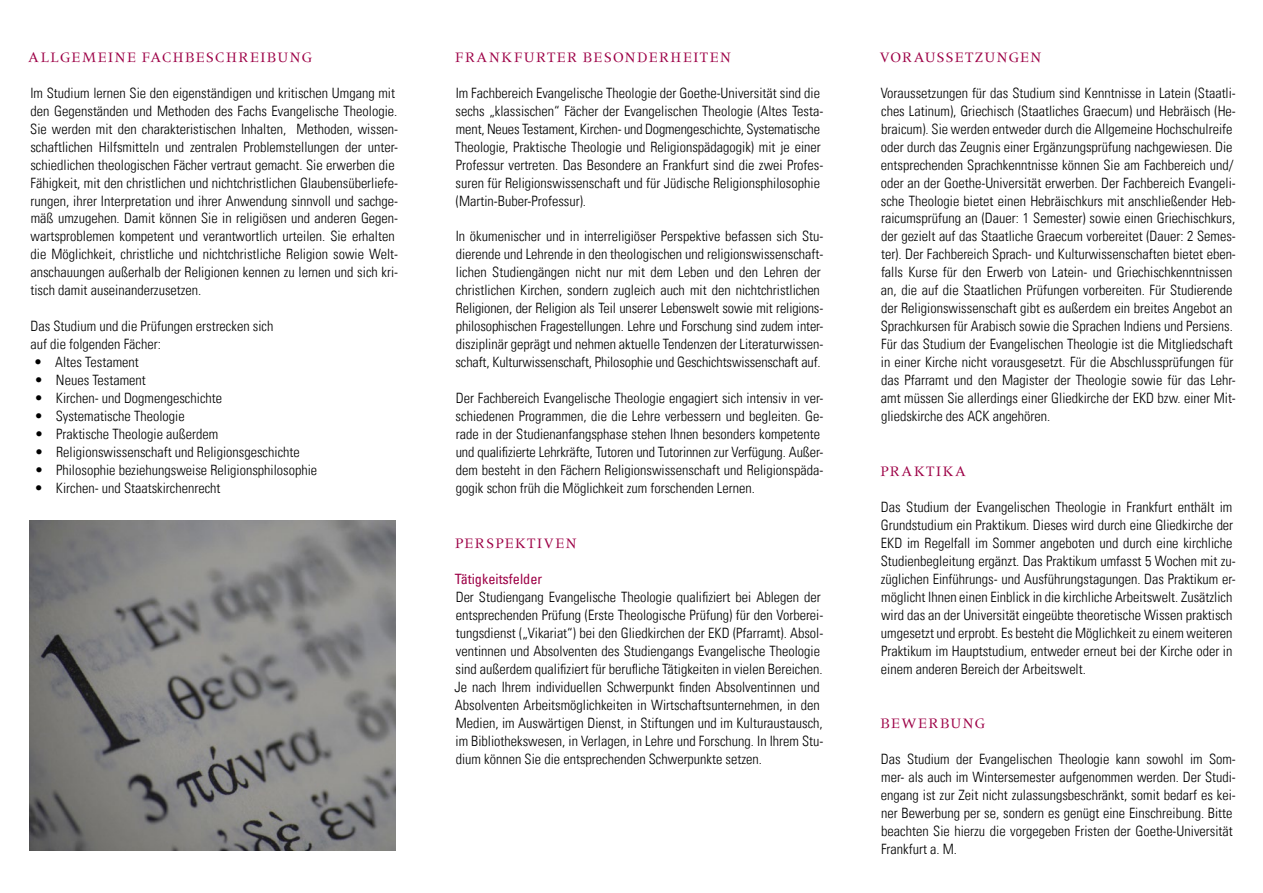
<style>
.page{position:relative;width:1263px;height:893px;background:#fff}
.page>*{position:absolute;margin:0;border:0;box-sizing:border-box;transform-origin:0 0}
.t1{font:15px "Meridien";letter-spacing:.08em;color:#9d0046}
.t2{font:15px "Meridien";letter-spacing:.06em;color:#9d0046}
.t3{font:15px "Meridien";letter-spacing:.105em;color:#9d0046}
.t4{font:14.25px/18px "Univers Com 47 Light Cond";color:#000}
.t5{font:condensed 14.25px "Univers Com 57";color:#9d0046}
</style>
<div class="page">
<img style="left:30px;top:520px;width:365px;height:330px">
<p class="t1" style="left:28px;top:48px;width:285px">ALLGEMEINE FACHBESCHREIBUNG</p>
<p class="t4" style="left:30px;top:83px;width:369px">Im Studium lernen Sie den eigenständigen und kritischen Umgang mit den Gegenständen und Methoden des Fachs Evangelische Theologie.<br>Sie werden mit den charakteristischen Inhalten, Methoden, wissen&shy;schaftlichen Hilfsmitteln und zentralen Problemstellungen der unter&shy;schiedlichen theologischen Fächer vertraut gemacht. Sie erwerben die Fähigkeit, mit den christlichen und nichtchristlichen Glaubensüberliefe&shy;rungen, ihrer Interpretation und ihrer Anwendung sinnvoll und sachge&shy;mäß umzugehen. Damit können Sie in religiösen und anderen Gegen&shy;wartsproblemen kompetent und verantwortlich urteilen. Sie erhalten die Möglichkeit, christliche und nichtchristliche Religion sowie Welt&shy;anschauungen außerhalb der Religionen kennen zu lernen und sich kri&shy;tisch damit auseinanderzusetzen.</p>
<p class="t4" style="left:30px;top:317px;width:245px">Das Studium und die Prüfungen erstrecken sich auf die folgenden Fächer:</p>
<p class="t4" style="left:34px;top:353px;width:107px">• Altes Testament</p>
<p class="t4" style="left:35px;top:371px;width:113px">• Neues Testament</p>
<p class="t4" style="left:35px;top:389px;width:189px">• Kirchen- und Dogmengeschichte</p>
<p class="t4" style="left:34px;top:407px;width:152px">• Systematische Theologie</p>
<p class="t4" style="left:35px;top:425px;width:185px">• Praktische Theologie außerdem</p>
<p class="t4" style="left:35px;top:443px;width:267px">• Religionswissenschaft und Religionsgeschichte</p>
<p class="t4" style="left:35px;top:461px;width:284px">• Philosophie beziehungsweise Religionsphilosophie</p>
<p class="t4" style="left:35px;top:479px;width:187px">• Kirchen- und Staatskirchenrecht</p>
<p class="t1" style="left:455px;top:48px;width:277px">FRANKFURTER BESONDERHEITEN</p>
<p class="t4" style="left:455px;top:83px;width:370px">Im Fachbereich Evangelische Theologie der Goethe-Universität sind die sechs „klassischen“ Fächer der Evangelischen Theologie (Altes Testa&shy;ment, Neues Testament, Kirchen- und Dogmengeschichte, Systematische Theologie, Praktische Theologie und Religionspädagogik) mit je einer Professur vertreten. Das Besondere an Frankfurt sind die zwei Profes&shy;suren für Religionswissenschaft und für Jüdische Religionsphilosophie (Martin-Buber-Professur).</p>
<p class="t4" style="left:456px;top:227px;width:369px">In ökumenischer und in interreligiöser Perspektive befassen sich Stu&shy;dierende und Lehrende in den theologischen und religionswissenschaft&shy;lichen Studiengängen nicht nur mit dem Leben und den Lehren der christlichen Kirchen, sondern zugleich auch mit den nichtchristlichen Religionen, der Religion als Teil unserer Lebenswelt sowie mit religions&shy;philosophischen Fragestellungen. Lehre und Forschung sind zudem inter&shy;disziplinär geprägt und nehmen aktuelle Tendenzen der Literaturwissen&shy;schaft, Kulturwissenschaft, Philosophie und Geschichtswissenschaft auf.</p>
<p class="t4" style="left:456px;top:389px;width:369px">Der Fachbereich Evangelische Theologie engagiert sich intensiv in ver&shy;schiedenen Programmen, die die Lehre verbessern und begleiten. Ge&shy;rade in der Studienanfangsphase stehen Ihnen besonders kompetente und qualifizierte Lehrkräfte, Tutoren und Tutorinnen zur Verfügung. Außer&shy;dem besteht in den Fächern Religionswissenschaft und Religionspäda&shy;gogik schon früh die Möglichkeit zum forschenden Lernen.</p>
<p class="t1" style="left:455px;top:534px;width:123px">PERSPEKTIVEN</p>
<p class="t5" style="left:455px;top:569px;width:89px">Tätigkeitsfelder</p>
<p class="t4" style="left:454px;top:587px;width:371px">Der Studiengang Evangelische Theologie qualifiziert bei Ablegen der entsprechenden Prüfung (Erste Theologische Prüfung) für den Vorberei&shy;tungsdienst („Vikariat“) bei den Gliedkirchen der EKD (Pfarramt). Absol&shy;ventinnen und Absolventen des Studiengangs Evangelische Theologie sind außerdem qualifiziert für berufliche Tätigkeiten in vielen Bereichen.<br>Je nach Ihrem individuellen Schwerpunkt finden Absolventinnen und Absolventen Arbeitsmöglichkeiten in Wirtschaftsunternehmen, in den Medien, im Auswärtigen Dienst, in Stiftungen und im Kulturaustausch, im Bibliothekswesen, in Verlagen, in Lehre und Forschung. In Ihrem Stu&shy;dium können Sie die entsprechenden Schwerpunkte setzen.</p>
<p class="t2" style="left:880px;top:48px;width:163px">VORAUSSETZUNGEN</p>
<p class="t4" style="left:881px;top:83px;width:357px">Voraussetzungen für das Studium sind Kenntnisse in Latein (Staatli&shy;ches Latinum), Griechisch (Staatliches Graecum) und Hebräisch (He&shy;braicum). Sie werden entweder durch die Allgemeine Hochschulreife oder durch das Zeugnis einer Ergänzungsprüfung nachgewiesen. Die entsprechenden Sprachkenntnisse können Sie am Fachbereich und/ oder an der Goethe-Universität erwerben. Der Fachbereich Evangeli&shy;sche Theologie bietet einen Hebräischkurs mit anschließender Heb&shy;raicumsprüfung an (Dauer: 1 Semester) sowie einen Griechischkurs, der gezielt auf das Staatliche Graecum vorbereitet (Dauer: 2 Semes&shy;ter). Der Fachbereich Sprach- und Kulturwissenschaften bietet eben&shy;falls Kurse für den Erwerb von Latein- und Griechischkenntnissen an, die auf die Staatlichen Prüfungen vorbereiten. Für Studierende der Religionswissenschaft gibt es außerdem ein breites Angebot an Sprachkursen für Arabisch sowie die Sprachen Indiens und Persiens.<br>Für das Studium der Evangelischen Theologie ist die Mitgliedschaft in einer Kirche nicht vorausgesetzt. Für die Abschlussprüfungen für das Pfarramt und den Magister der Theologie sowie für das Lehr&shy;amt müssen Sie allerdings einer Gliedkirche der EKD bzw. einer Mit&shy;gliedskirche des ACK angehören.</p>
<p class="t3" style="left:880px;top:462px;width:87px">PRAKTIKA</p>
<p class="t4" style="left:881px;top:497px;width:357px">Das Studium der Evangelischen Theologie in Frankfurt enthält im Grundstudium ein Praktikum. Dieses wird durch eine Gliedkirche der EKD im Regelfall im Sommer angeboten und durch eine kirchliche Studienbegleitung ergänzt. Das Praktikum umfasst 5 Wochen mit zu&shy;züglichen Einführungs- und Ausführungstagungen. Das Praktikum er&shy;möglicht Ihnen einen Einblick in die kirchliche Arbeitswelt. Zusätzlich wird das an der Universität eingeübte theoretische Wissen praktisch umgesetzt und erprobt. Es besteht die Möglichkeit zu einem weiteren Praktikum im Hauptstudium, entweder erneut bei der Kirche oder in einem anderen Bereich der Arbeitswelt.</p>
<p class="t1" style="left:880px;top:714px;width:106px">BEWERBUNG</p>
<p class="t4" style="left:881px;top:749px;width:356px">Das Studium der Evangelischen Theologie kann sowohl im Som&shy;mer- als auch im Wintersemester aufgenommen werden. Der Studi&shy;engang ist zur Zeit nicht zulassungsbeschränkt, somit bedarf es kei&shy;ner Bewerbung per se, sondern es genügt eine Einschreibung. Bitte beachten Sie hierzu die vorgegeben Fristen der Goethe-Universität Frankfurt a. M.</p>
</div>
